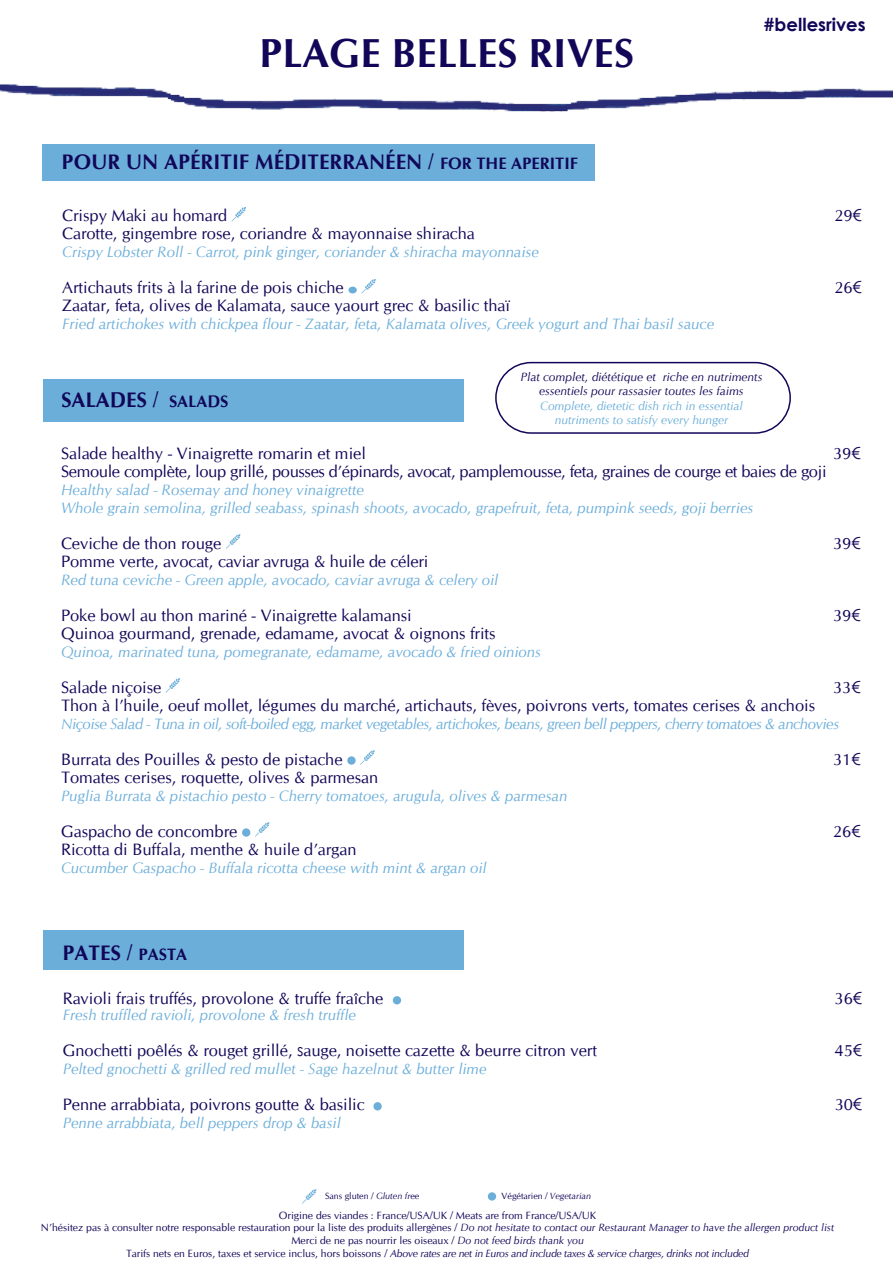
<style>
.page{position:relative;width:893px;height:1263px;background:#fff}
.page>*{position:absolute;margin:0;border:0;box-sizing:border-box;transform-origin:0 0}
.t1{font:700 40.5px "CG Omega";color:#110658}
.t2{font:700 21px "CG Omega";color:#110658}
.t3{font:700 18px "Century Gothic";color:#110658}
.t4{font:16.5px "CG Omega";color:#110658}
.t5{font:16.5px "CG Omega";letter-spacing:-.02em;color:#110658}
.t6{font:italic 15px "CG Omega";color:#6baeda}
.t7{font:italic 15px "CG Omega";letter-spacing:-.03em;color:#6baeda}
.t8{font:italic 12px "CG Omega";color:#110658}
.t9{font:italic 12px "CG Omega";color:#6baeda}
.t10{font:10.5px "CG Omega";color:#110658}
.t11{font:italic 10.5px "CG Omega";letter-spacing:-.025em;color:#110658}
.t12{font:9px "CG Omega";color:#110658}
.s1{font-size:16.5px}
.s2{font-family:"Century Gothic"}
.s3{font-style:italic}
.s4{font-style:normal}
</style>
<div class="page">
<div style="left:43px;top:145px;width:552px;height:36px;background:#6baeda"></div>
<svg style="left:232px;top:207px;width:14px;height:14px"></svg>
<div style="left:348px;top:287px;width:9px;height:6px;background:#6baeda;border-radius:50%"></div>
<svg style="left:361px;top:279px;width:15px;height:14px"></svg>
<div style="left:43px;top:379px;width:420px;height:43px;background:#6baeda"></div>
<svg style="left:226px;top:534px;width:14px;height:15px"></svg>
<svg style="left:166px;top:678px;width:14px;height:15px"></svg>
<div style="left:347px;top:756px;width:9px;height:9px;background:#6baeda;border-radius:50%"></div>
<svg style="left:360px;top:750px;width:15px;height:15px"></svg>
<div style="left:242px;top:828px;width:8px;height:9px;background:#6baeda;border-radius:50%"></div>
<svg style="left:255px;top:822px;width:14px;height:15px"></svg>
<svg style="left:302px;top:1189px;width:14px;height:15px"></svg>
<div style="left:488px;top:1192px;width:8px;height:8px;background:#6baeda;border-radius:50%"></div>
<div style="left:495px;top:362px;width:296px;height:72px;border:2px solid #110658;border-radius:35px"></div>
<div style="left:43px;top:930px;width:421px;height:40px;background:#6baeda"></div>
<div style="left:393px;top:996px;width:8px;height:8px;background:#6baeda;border-radius:50%"></div>
<div style="left:373px;top:1102px;width:9px;height:8px;background:#6baeda;border-radius:50%"></div>
<img style="left:0;top:84px;width:893px;height:28px">
<p class="t1" style="left:259px;top:28px;width:376px">PLAGE BELLES RIVES</p>
<p class="t3" style="left:764px;top:10px;width:103px">#bellesrives</p>
<p class="t2" style="left:62px;top:149px;width:518px">POUR UN APÉRITIF MÉDITERRANÉEN / <span class="s1">FOR THE APERITIF</span></p>
<p class="t4" style="left:62px;top:206px;width:167px">Crispy Maki au homard</p>
<p class="t4" style="left:834px;top:206px;width:29px">29<span class="s2">€</span></p>
<p class="t4" style="left:62px;top:224px;width:414px">Carotte, gingembre rose, coriandre &amp; mayonnaise shiracha</p>
<p class="t6" style="left:62px;top:243px;width:478px">Crispy Lobster Roll - Carrot, pink ginger, coriander &amp; shiracha mayonnaise</p>
<p class="t4" style="left:62px;top:278px;width:283px">Artichauts frits à la farine de pois chiche</p>
<p class="t4" style="left:834px;top:278px;width:29px">26<span class="s2">€</span></p>
<p class="t4" style="left:62px;top:296px;width:449px">Zaatar, feta, olives de Kalamata, sauce yaourt grec &amp; basilic thaï</p>
<p class="t6" style="left:62px;top:315px;width:653px">Fried artichokes with chickpea flour - Zaatar, feta, Kalamata olives, Greek yogurt and Thai basil sauce</p>
<p class="t8" style="left:520px;top:369px;width:243px">Plat complet, diététique et riche en nutriments</p>
<p class="t8" style="left:539px;top:384px;width:206px">essentiels pour rassasier toutes les faims</p>
<p class="t9" style="left:540px;top:398px;width:204px">Complete, dietetic dish rich in essential</p>
<p class="t9" style="left:555px;top:412px;width:175px">nutriments to satisfy every hunger</p>
<p class="t2" style="left:61px;top:387px;width:169px">SALADES / <span class="s1">SALADS</span></p>
<p class="t4" style="left:61px;top:444px;width:306px">Salade healthy - Vinaigrette romarin et miel</p>
<p class="t4" style="left:833px;top:444px;width:29px">39<span class="s2">€</span></p>
<p class="t5" style="left:61px;top:462px;width:767px">Semoule complète, loup grillé, pousses d’épinards, avocat, pamplemousse, feta, graines de courge et baies de goji</p>
<p class="t6" style="left:61px;top:480px;width:305px">Healthy salad - Rosemay and honey vinaigrette</p>
<p class="t6" style="left:61px;top:498px;width:694px">Whole grain semolina, grilled seabass, spinash shoots, avocado, grapefruit, feta, pumpink seeds, goji berries</p>
<p class="t4" style="left:61px;top:534px;width:162px">Ceviche de thon rouge</p>
<p class="t4" style="left:833px;top:534px;width:29px">39<span class="s2">€</span></p>
<p class="t4" style="left:61px;top:552px;width:369px">Pomme verte, avocat, caviar avruga &amp; huile de céleri</p>
<p class="t6" style="left:61px;top:570px;width:439px">Red tuna ceviche - Green apple, avocado, caviar avruga &amp; celery oil</p>
<p class="t4" style="left:61px;top:606px;width:352px">Poke bowl au thon mariné - Vinaigrette kalamansi</p>
<p class="t4" style="left:833px;top:606px;width:29px">39<span class="s2">€</span></p>
<p class="t4" style="left:61px;top:624px;width:436px">Quinoa gourmand, grenade, edamame, avocat &amp; oignons frits</p>
<p class="t6" style="left:61px;top:642px;width:481px">Quinoa, marinated tuna, pomegranate, edamame, avocado &amp; fried oinions</p>
<p class="t4" style="left:61px;top:678px;width:102px">Salade niçoise</p>
<p class="t4" style="left:833px;top:678px;width:29px">33<span class="s2">€</span></p>
<p class="t4" style="left:61px;top:696px;width:756px">Thon à l’huile, oeuf mollet, légumes du marché, artichauts, fèves, poivrons verts, tomates cerises &amp; anchois</p>
<p class="t7" style="left:61px;top:714px;width:780px">Niçoise Salad - Tuna in oil, soft-boiled egg, market vegetables, artichokes, beans, green bell peppers, cherry tomatoes &amp; anchovies</p>
<p class="t4" style="left:61px;top:750px;width:283px">Burrata des Pouilles &amp; pesto de pistache</p>
<p class="t4" style="left:833px;top:750px;width:29px">31<span class="s2">€</span></p>
<p class="t4" style="left:61px;top:768px;width:319px">Tomates cerises, roquette, olives &amp; parmesan</p>
<p class="t6" style="left:61px;top:786px;width:508px">Puglia Burrata &amp; pistachio pesto - Cherry tomatoes, arugula, olives &amp; parmesan</p>
<p class="t4" style="left:61px;top:822px;width:178px">Gaspacho de concombre</p>
<p class="t4" style="left:833px;top:822px;width:29px">26<span class="s2">€</span></p>
<p class="t4" style="left:61px;top:840px;width:297px">Ricotta di Buffala, menthe &amp; huile d’argan</p>
<p class="t6" style="left:61px;top:858px;width:427px">Cucumber Gaspacho - Buffala ricotta cheese with mint &amp; argan oil</p>
<p class="t2" style="left:62px;top:939px;width:126px">PATES / <span class="s1">PASTA</span></p>
<p class="t4" style="left:63px;top:989px;width:322px">Ravioli frais truffés, provolone &amp; truffe fraîche</p>
<p class="t4" style="left:834px;top:989px;width:29px">36<span class="s2">€</span></p>
<p class="t6" style="left:63px;top:1006px;width:295px">Fresh truffled ravioli, provolone &amp; fresh truffle</p>
<p class="t4" style="left:63px;top:1041px;width:536px">Gnochetti poêlés &amp; rouget grillé, <span class="s2">s</span>auge, noisette cazette &amp; beurre citron vert</p>
<p class="t4" style="left:834px;top:1041px;width:29px">45<span class="s2">€</span></p>
<p class="t6" style="left:63px;top:1060px;width:425px">Pelted gnochetti &amp; grilled red mullet - Sage hazelnut &amp; butter lime</p>
<p class="t4" style="left:63px;top:1095px;width:303px">Penne arrabbiata, poivrons goutte &amp; basilic</p>
<p class="t4" style="left:835px;top:1095px;width:29px">30<span class="s2">€</span></p>
<p class="t6" style="left:63px;top:1114px;width:280px">Penne arrabbiata, bell peppers drop &amp; basil</p>
<p class="t12" style="left:325px;top:1190px;width:96px">Sans gluten / <span class="s3">Gluten fr</span>ee</p>
<p class="t12" style="left:502px;top:1190px;width:91px">Végétarien / <span class="s3">Vegetarian</span></p>
<p class="t10" style="left:279px;top:1209px;width:319px">Origine des viandes : France/USA/UK / Meats are from France/USA/UK</p>
<p class="t10" style="left:41px;top:1222px;width:795px">N’hésitez pas à consulter notre responsable restauration pour la liste des produits allergènes / <span class="s3">Do not hesitate to contact our Restaurant Manager to have the allergen product list</span></p>
<p class="t10" style="left:291px;top:1234px;width:294px">Merci de ne pas nourrir les oiseaux / <span class="s3">Do not feed birds thank you</span></p>
<p class="t11" style="left:126px;top:1246px;width:624px"><span class="s4">Tarifs nets en Euros, taxes et service inclus, hors boissons /</span> Above rates are net in Euros and include taxes &amp; service charges, drinks not included</p>
</div>
